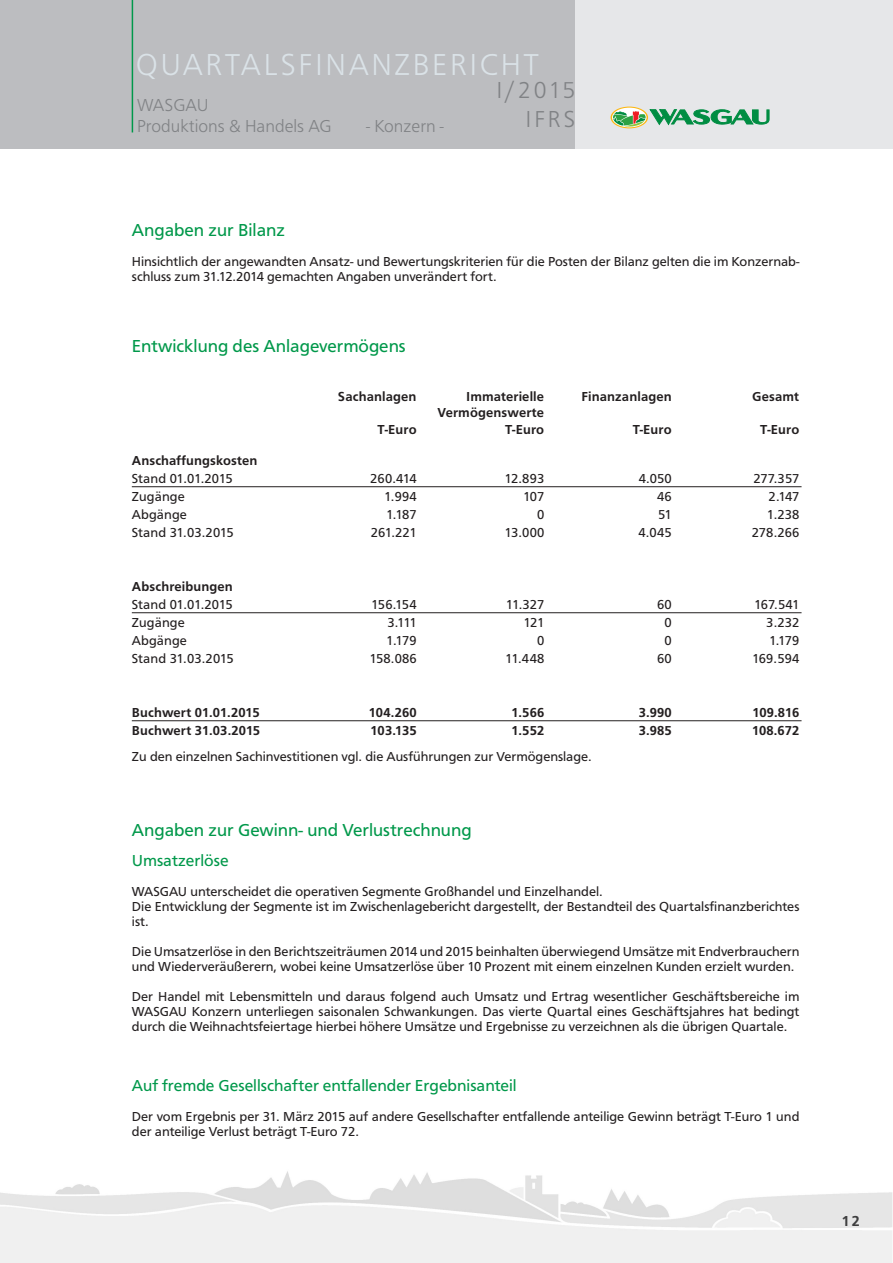
<style>
.page{position:relative;width:893px;height:1263px;background:#fff}
.page>*{position:absolute;margin:0;border:0;box-sizing:border-box;transform-origin:0 0}
.t1{font:300 31.5px "Frutus T";letter-spacing:.08em;color:#dae2e7}
.t2{font:300 24px/28.8px "Frutus T";letter-spacing:.12em;color:#808285;text-align:right}
.t3{font:18px "Frutus T";color:#00984a}
.t4{font:300 18px/21.6px "Frutus T";color:#808285}
.t5{font:16.5px "Frutus T";color:#00984a}
.t6{font:500 15px "Frutus T";color:#3e3e3f}
.t7{font:13.5px/15px "Frutus T";color:#231f20}
.t8{font:500 13.5px "Frutus T";letter-spacing:.01em;color:#231f20}
</style>
<div class="page">
<img style="left:293px;top:1172px;width:301px;height:35px">
<div style="left:544px;top:0;width:349px;height:149px;background:#e6e7e9"></div>
<div style="left:0;top:0;width:575px;height:149px;background:#bcbdc0"></div>
<hr style="left:132px;top:0;width:1px;height:132px;background:#00984a">
<svg style="left:611px;top:107px;width:37px;height:21px"></svg>
<div style="left:613px;top:108px;width:33px;height:19px;background:#fff;border-radius:50%"></div>
<svg style="left:613px;top:109px;width:156px;height:18px"></svg>
<hr style="left:132px;top:486px;width:669px;height:1px;background:#231f20">
<hr style="left:132px;top:612px;width:669px;height:1px;background:#231f20">
<hr style="left:132px;top:720px;width:669px;height:1px;background:#231f20">
<h1 class="t1" style="left:136px;top:53px;width:405px">QUARTALSFINANZBERICHT</h1>
<h3 class="t4" style="left:137px;top:95px;width:196px">WASGAU<br>Produktions &amp; Handels AG</h3>
<h2 class="t2" style="left:496px;top:78px;width:80px">I/2015<br>IFRS</h2>
<h3 class="t4" style="left:366px;top:117px;width:79px">- Konzern -</h3>
<h3 class="t3" style="left:132px;top:223px;width:155px">Angaben zur Bilanz</h3>
<p class="t7" style="left:132px;top:255px;width:669px">Hinsichtlich der angewandten Ansatz- und Bewertungskriterien für die Posten der Bilanz gelten die im Konzernab&shy;schluss zum 31.12.2014 gemachten Angaben unverändert fort.</p>
<h3 class="t3" style="left:132px;top:339px;width:275px">Entwicklung des Anlagevermögens</h3>
<p class="t8" style="left:338px;top:391px;width:80px">Sachanlagen</p>
<p class="t8" style="left:466px;top:391px;width:80px">Immaterielle</p>
<p class="t8" style="left:581px;top:391px;width:92px">Finanzanlagen</p>
<p class="t8" style="left:752px;top:391px;width:49px">Gesamt</p>
<p class="t8" style="left:437px;top:407px;width:108px">Vermögenswerte</p>
<p class="t8" style="left:378px;top:424px;width:41px">T-Euro</p>
<p class="t8" style="left:505px;top:424px;width:41px">T-Euro</p>
<p class="t8" style="left:633px;top:424px;width:41px">T-Euro</p>
<p class="t8" style="left:760px;top:424px;width:41px">T-Euro</p>
<p class="t8" style="left:132px;top:455px;width:127px">Anschaffungskosten</p>
<p class="t7" style="left:132px;top:472px;width:102px">Stand 01.01.2015</p>
<p class="t7" style="left:370px;top:472px;width:48px">260.414</p>
<p class="t7" style="left:505px;top:472px;width:41px">12.893</p>
<p class="t7" style="left:639px;top:472px;width:35px">4.050</p>
<p class="t7" style="left:753px;top:472px;width:48px">277.357</p>
<p class="t7" style="left:132px;top:490px;width:55px">Zugänge</p>
<p class="t7" style="left:384px;top:490px;width:34px">1.994</p>
<p class="t7" style="left:523px;top:490px;width:23px">107</p>
<p class="t7" style="left:657px;top:490px;width:16px">46</p>
<p class="t7" style="left:769px;top:490px;width:32px">2.147</p>
<p class="t7" style="left:132px;top:508px;width:57px">Abgänge</p>
<p class="t7" style="left:386px;top:508px;width:32px">1.187</p>
<p class="t7" style="left:537px;top:508px;width:9px">0</p>
<p class="t7" style="left:658px;top:508px;width:15px">51</p>
<p class="t7" style="left:767px;top:508px;width:34px">1.238</p>
<p class="t7" style="left:132px;top:526px;width:103px">Stand 31.03.2015</p>
<p class="t7" style="left:371px;top:526px;width:47px">261.221</p>
<p class="t7" style="left:504px;top:526px;width:41px">13.000</p>
<p class="t7" style="left:638px;top:526px;width:35px">4.045</p>
<p class="t7" style="left:752px;top:526px;width:49px">278.266</p>
<p class="t8" style="left:132px;top:581px;width:103px">Abschreibungen</p>
<p class="t7" style="left:132px;top:598px;width:102px">Stand 01.01.2015</p>
<p class="t7" style="left:371px;top:598px;width:47px">156.154</p>
<p class="t7" style="left:506px;top:598px;width:40px">11.327</p>
<p class="t7" style="left:657px;top:598px;width:16px">60</p>
<p class="t7" style="left:754px;top:598px;width:47px">167.541</p>
<p class="t7" style="left:132px;top:616px;width:54px">Zugänge</p>
<p class="t7" style="left:387px;top:616px;width:31px">3.111</p>
<p class="t7" style="left:524px;top:616px;width:22px">121</p>
<p class="t7" style="left:665px;top:616px;width:9px">0</p>
<p class="t7" style="left:766px;top:616px;width:35px">3.232</p>
<p class="t7" style="left:132px;top:634px;width:57px">Abgänge</p>
<p class="t7" style="left:386px;top:634px;width:32px">1.179</p>
<p class="t7" style="left:537px;top:634px;width:9px">0</p>
<p class="t7" style="left:665px;top:634px;width:9px">0</p>
<p class="t7" style="left:769px;top:634px;width:32px">1.179</p>
<p class="t7" style="left:132px;top:652px;width:104px">Stand 31.03.2015</p>
<p class="t7" style="left:369px;top:652px;width:49px">158.086</p>
<p class="t7" style="left:505px;top:652px;width:41px">11.448</p>
<p class="t7" style="left:657px;top:652px;width:16px">60</p>
<p class="t7" style="left:752px;top:652px;width:49px">169.594</p>
<p class="t8" style="left:132px;top:707px;width:129px">Buchwert 01.01.2015</p>
<p class="t8" style="left:369px;top:707px;width:49px">104.260</p>
<p class="t8" style="left:511px;top:707px;width:34px">1.566</p>
<p class="t8" style="left:639px;top:707px;width:35px">3.990</p>
<p class="t8" style="left:752px;top:707px;width:49px">109.816</p>
<p class="t8" style="left:132px;top:725px;width:130px">Buchwert 31.03.2015</p>
<p class="t8" style="left:371px;top:725px;width:48px">103.135</p>
<p class="t8" style="left:511px;top:725px;width:34px">1.552</p>
<p class="t8" style="left:639px;top:725px;width:35px">3.985</p>
<p class="t8" style="left:752px;top:725px;width:49px">108.672</p>
<p class="t7" style="left:132px;top:750px;width:461px">Zu den einzelnen Sachinvestitionen vgl. die Ausführungen zur Vermögenslage.</p>
<h3 class="t3" style="left:132px;top:823px;width:341px">Angaben zur Gewinn- und Verlustrechnung</h3>
<p class="t5" style="left:132px;top:854px;width:98px">Umsatzerlöse</p>
<p class="t7" style="left:132px;top:885px;width:669px">WASGAU unterscheidet die operativen Segmente Großhandel und Einzelhandel.<br>Die Entwicklung der Segmente ist im Zwischenlagebericht dargestellt, der Bestandteil des Quartalsfinanzberichtes ist.</p>
<p class="t7" style="left:132px;top:945px;width:669px">Die Umsatzerlöse in den Berichtszeiträumen 2014 und 2015 beinhalten überwiegend Umsätze mit Endverbrauchern und Wiederveräußerern, wobei keine Umsatzerlöse über 10 Prozent mit einem einzelnen Kunden erzielt wurden.</p>
<p class="t7" style="left:132px;top:990px;width:669px;text-align:justify">Der Handel mit Lebensmitteln und daraus folgend auch Umsatz und Ertrag wesentlicher Geschäftsbereiche im WASGAU Konzern unterliegen saisonalen Schwankungen. Das vierte Quartal eines Geschäftsjahres hat bedingt durch die Weihnachtsfeiertage hierbei höhere Umsätze und Ergebnisse zu verzeichnen als die übrigen Quartale.</p>
<p class="t5" style="left:132px;top:1079px;width:386px">Auf fremde Gesellschafter entfallender Ergebnisanteil</p>
<p class="t7" style="left:132px;top:1110px;width:669px">Der vom Ergebnis per 31. März 2015 auf andere Gesellschafter entfallende anteilige Gewinn beträgt T-Euro 1 und der anteilige Verlust beträgt T-Euro 72.</p>
<p class="t6" style="left:842px;top:1215px;width:19px">12</p>
</div>
